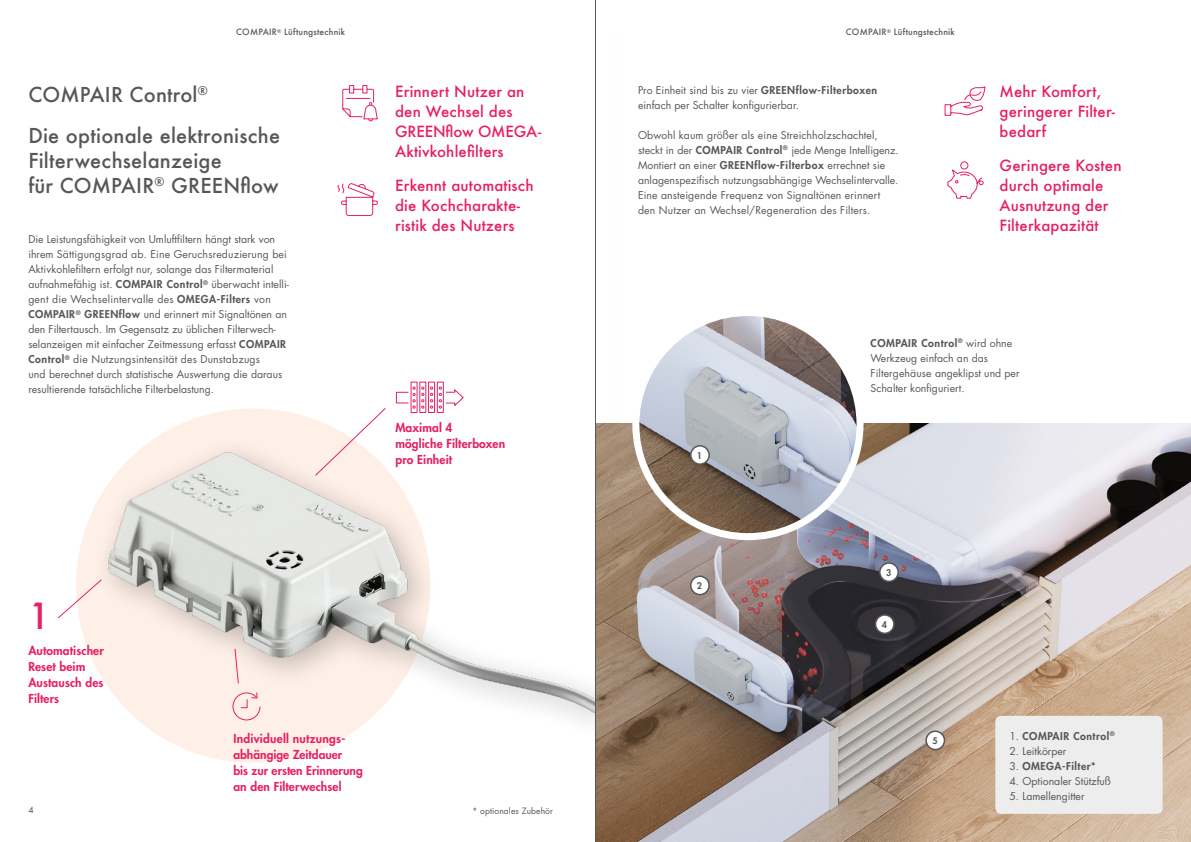
<style>
.page{position:relative;width:1191px;height:842px;background:#fff}
.page>*{position:absolute;margin:0;border:0;box-sizing:border-box;transform-origin:0 0}
.t1{font:500 35px "Futura";color:#e71f64}
.t2{font:500 20px/41px "Futura";letter-spacing:.01em;color:#575756}
.t3{font:500 15px/20px "Futura";letter-spacing:.01em;color:#e71f64}
.t4{font:800 12px/16px "Futura Std";letter-spacing:.01em;color:#e71f64}
.t5{font:10.5px/15px "Futura Std";color:#575756}
.t6{font:800 10.5px "Futura Std";letter-spacing:.05em;color:#575756}
.t7{font:800 9px "Futura Std";color:#575756}
.t8{font:500 8.5px "Futura";letter-spacing:.02em;color:#575756}
.t9{font:8.5px "Futura Std";letter-spacing:.01em;color:#575756}
.s1{font-weight:800}
.s2{font-weight:400}
</style>
<div class="page">
<img style="left:76px;top:408px;width:502px;height:355px">
<svg style="left:314px;top:408px;width:72px;height:68px"></svg>
<svg style="left:58px;top:579px;width:44px;height:40px"></svg>
<img style="left:652px;top:423px;width:539px;height:419px">
<img style="left:636px;top:312px;width:224px;height:225px;border-radius:112px">
<div style="left:632px;top:309px;width:231px;height:231px;border:7px solid #fff;border-radius:50%"></div>
<div style="left:691px;top:446px;width:18px;height:18px;background:#fff;border-radius:50%"></div>
<div style="left:690px;top:445px;width:20px;height:20px;border:2px solid #575756;border-radius:50%"></div>
<div style="left:691px;top:576px;width:18px;height:19px;background:#fff;border-radius:50%"></div>
<div style="left:690px;top:575px;width:20px;height:20px;border:2px solid #575756;border-radius:50%"></div>
<div style="left:879px;top:563px;width:19px;height:18px;background:#fff;border-radius:50%"></div>
<div style="left:879px;top:562px;width:20px;height:20px;border:2px solid #575756;border-radius:50%"></div>
<div style="left:875px;top:615px;width:19px;height:18px;background:#fff;border-radius:50%"></div>
<div style="left:874px;top:614px;width:20px;height:20px;border:2px solid #575756;border-radius:50%"></div>
<div style="left:926px;top:731px;width:18px;height:18px;background:#fff;border-radius:50%"></div>
<div style="left:925px;top:730px;width:20px;height:20px;border:2px solid #575756;border-radius:50%"></div>
<svg style="left:234px;top:648px;width:5px;height:36px"></svg>
<svg style="left:232px;top:692px;width:29px;height:29px"></svg>
<svg style="left:395px;top:381px;width:69px;height:32px"></svg>
<svg style="left:944px;top:86px;width:42px;height:30px"></svg>
<svg style="left:947px;top:161px;width:37px;height:38px"></svg>
<div style="left:995px;top:716px;width:167px;height:98px;background:#ededed;border-radius:6px"></div>
<svg style="left:342px;top:85px;width:36px;height:37px"></svg>
<svg style="left:337px;top:183px;width:41px;height:33px"></svg>
<div style="left:578px;top:0;width:74px;height:842px;background:#000;opacity:.25"></div>
<hr style="left:595px;top:0;width:1px;height:842px;background:#575756">
<p class="t8" style="left:236px;top:26px;width:110px">COMPAIR<sup>®</sup> Lüftungstechnik</p>
<h2 class="t2" style="left:28px;top:73px;width:253px">COMPAIR Control<sup>®<br></sup>Die optionale elektronische</h2>
<h2 class="t2" style="left:28px;top:147px;width:252px;line-height:25px">Filterwechselanzeige<br>für COMPAIR<sup>®</sup> GREENflow</h2>
<p class="t5" style="left:28px;top:232px;width:262px">Die Leistungsfähigkeit von Umluftfiltern hängt stark von ihrem Sättigungsgrad ab. Eine Geruchsreduzierung bei Aktivkohlefiltern erfolgt nur, solange das Filtermaterial aufnahmefähig ist. <span class="s1">COMPAIR Control</span><sup>®</sup> überwacht intelli&shy;gent die Wechselintervalle des <span class="s1">OMEGA-Filters</span> von <span class="s1">COMPAIR</span><sup>®</sup> <span class="s1">GREENflow</span> und erinnert mit Signaltönen an den Filtertausch. Im Gegensatz zu üblichen Filterwech&shy;selanzeigen mit einfacher Zeitmessung erfasst <span class="s1">COMPAIR Control</span><sup>®</sup> die Nutzungsintensität des Dunstabzugs<br>und berechnet durch statistische Auswertung die daraus resultierende tatsächliche Filterbelastung.</p>
<h3 class="t3" style="left:395px;top:82px;width:148px">Erinnert Nutzer an den Wechsel des<br>GREENflow OMEGA-<br>Aktivkohlefilters</h3>
<h3 class="t3" style="left:395px;top:176px;width:140px">Erkennt automatisch die Kochcharakte&shy;ristik des Nutzers</h3>
<p class="t4" style="left:395px;top:420px;width:111px">Maximal 4<br>mögliche Filterboxen pro Einheit</p>
<h1 class="t1" style="left:28px;top:592px;width:23px">1</h1>
<p class="t4" style="left:28px;top:643px;width:77px">Automatischer<br>Reset beim<br>Austausch des<br>Filters</p>
<p class="t9" style="left:28px;top:804px;width:7px">4</p>
<p class="t4" style="left:233px;top:730px;width:131px">Individuell nutzungs&shy;abhängige Zeitdauer<br>bis zur ersten Erinnerung an den Filterwechsel</p>
<p class="t9" style="left:472px;top:805px;width:82px">* optionales Zubehör</p>
<p class="t8" style="left:846px;top:26px;width:110px">COMPAIR<sup>®</sup> Lüftungstechnik</p>
<p class="t5" style="left:638px;top:82px;width:241px">Pro Einheit sind bis zu vier <span class="s1">GREENflow-Filterboxen </span>einfach per Schalter konfigurierbar.</p>
<p class="t5" style="left:638px;top:127px;width:262px">Obwohl kaum größer als eine Streichholzschachtel, steckt in der <span class="s1">COMPAIR Control</span><sup>®</sup> jede Menge Intelligenz.<br>Montiert an einer <span class="s1">GREENflow-Filterbox</span> errechnet sie anlagenspezifisch nutzungsabhängige Wechselintervalle.<br>Eine ansteigende Frequenz von Signaltönen erinnert den Nutzer an Wechsel/Regeneration des Filters.</p>
<h3 class="t3" style="left:999px;top:82px;width:117px">Mehr Komfort, geringerer Filter&shy;bedarf</h3>
<h3 class="t3" style="left:999px;top:156px;width:123px">Geringere Kosten durch optimale<br>Ausnutzung der<br>Filterkapazität</h3>
<p class="t7" style="left:697px;top:450px;width:7px">1</p>
<p class="t7" style="left:697px;top:580px;width:7px">2</p>
<p class="t5" style="left:870px;top:335px;width:150px"><span class="s1">COMPAIR Control</span><sup>®</sup> wird ohne<br>Werkzeug einfach an das<br>Filtergehäuse angeklipst und per<br>Schalter konfiguriert.</p>
<p class="t7" style="left:886px;top:567px;width:7px">3</p>
<p class="t7" style="left:881px;top:619px;width:7px">4</p>
<p class="t7" style="left:932px;top:735px;width:7px">5</p>
<p class="t6" style="left:1009px;top:729px;width:107px"><span class="s2">1.</span> COMPAIR Control<sup>®</sup></p>
<p class="t5" style="left:1009px;top:743px;width:58px">2. Leitkörper</p>
<p class="t6" style="left:1009px;top:759px;width:88px"><span class="s2">3.</span> OMEGA-Filter*</p>
<p class="t5" style="left:1009px;top:773px;width:103px">4. Optionaler Stützfuß</p>
<p class="t5" style="left:1009px;top:788px;width:77px">5. Lamellengitter</p>
</div>
